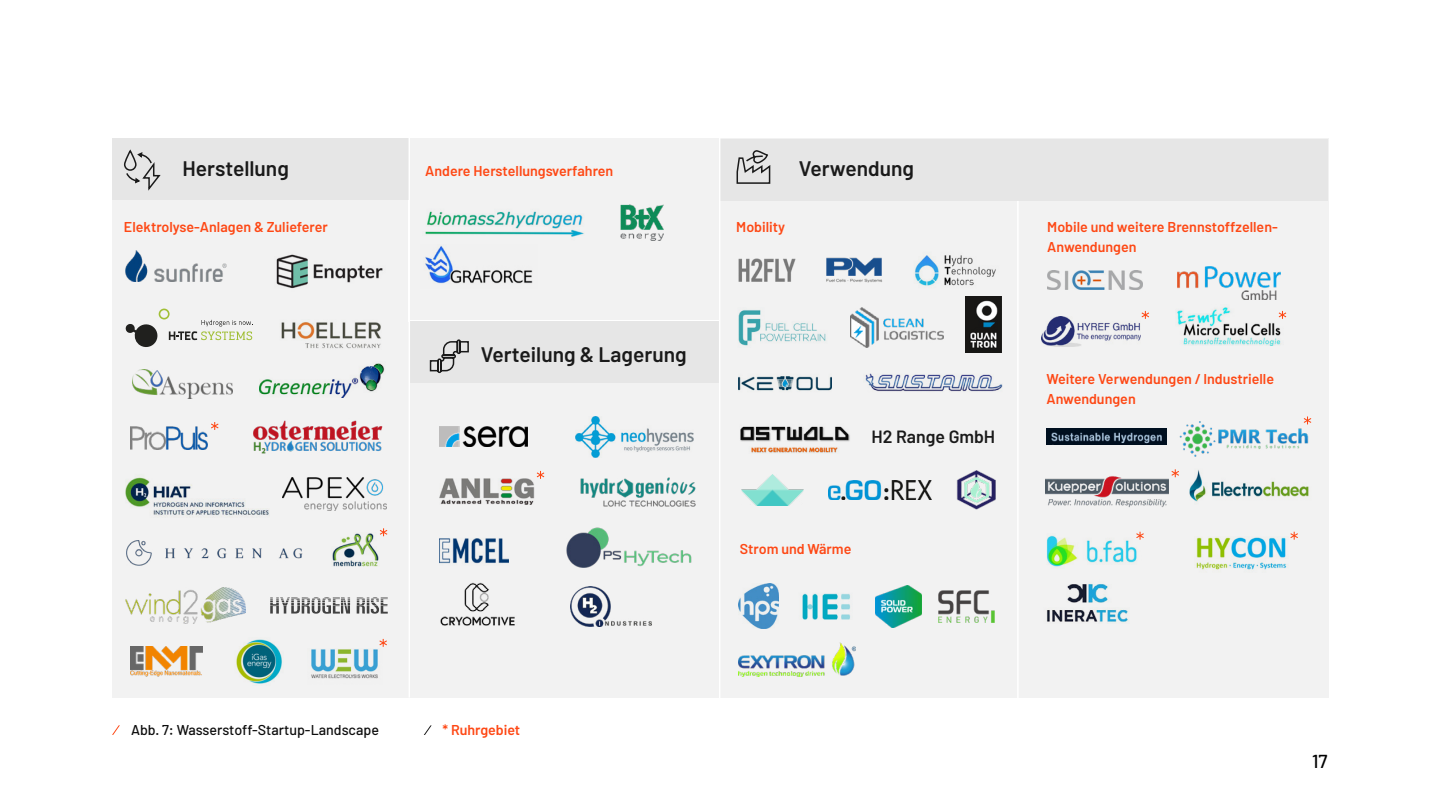
<style>
.page{position:relative;width:1440px;height:810px;background:#fff}
.page>*{position:absolute;margin:0;border:0;box-sizing:border-box;transform-origin:0 0}
.t1{font:600 21px "Barlow";color:#1a1a1a}
.t2{font:500 18.75px "Barlow";color:#000}
.t3{font:600 17.7px "Barlow";color:#1a1a1a}
.t4{font:600 14.25px/19.5px "Barlow";color:#fe4815}
.t5{font:500 14.25px "Barlow";color:#0d0d0d}
</style>
<div class="page">
<div style="left:719px;top:138px;width:610px;height:560px;background:#f2f2f2"></div>
<div style="left:408px;top:322px;width:311px;height:376px;background:#f2f2f2"></div>
<div style="left:112px;top:138px;width:296px;height:560px;background:#f2f2f2"></div>
<div style="left:112px;top:138px;width:297px;height:62px;background:#e6e6e6"></div>
<div style="left:410px;top:322px;width:310px;height:61px;background:#e6e6e6"></div>
<div style="left:720px;top:139px;width:608px;height:62px;background:#e6e6e6"></div>
<div style="left:410px;top:138px;width:309px;height:181px;background:#f2f2f2"></div>
<img style="left:425px;top:245px;width:108px;height:39px">
<img style="left:425px;top:211px;width:159px;height:26px">
<img style="left:620px;top:205px;width:44px;height:35px">
<img style="left:439px;top:427px;width:89px;height:20px">
<img style="left:575px;top:416px;width:119px;height:42px">
<img style="left:571px;top:586px;width:80px;height:40px">
<img style="left:580px;top:477px;width:115px;height:29px">
<img style="left:439px;top:479px;width:96px;height:26px">
<img style="left:440px;top:582px;width:75px;height:44px">
<img style="left:439px;top:538px;width:69px;height:26px">
<img style="left:566px;top:528px;width:125px;height:39px">
<img style="left:738px;top:583px;width:40px;height:46px">
<img style="left:802px;top:593px;width:49px;height:27px">
<img style="left:939px;top:590px;width:55px;height:32px">
<img style="left:738px;top:642px;width:117px;height:34px">
<img style="left:875px;top:585px;width:46px;height:42px">
<img style="left:1047px;top:584px;width:82px;height:39px">
<img style="left:1179px;top:418px;width:130px;height:39px">
<img style="left:1046px;top:476px;width:122px;height:32px">
<img style="left:1047px;top:429px;width:119px;height:16px">
<img style="left:1189px;top:470px;width:120px;height:32px">
<img style="left:738px;top:258px;width:57px;height:23px">
<img style="left:826px;top:257px;width:56px;height:26px">
<img style="left:738px;top:310px;width:88px;height:36px">
<img style="left:851px;top:307px;width:92px;height:40px">
<img style="left:966px;top:296px;width:36px;height:56px">
<img style="left:738px;top:376px;width:94px;height:15px">
<img style="left:740px;top:426px;width:110px;height:27px">
<img style="left:828px;top:480px;width:103px;height:19px">
<img style="left:914px;top:255px;width:82px;height:31px">
<img style="left:1047px;top:535px;width:90px;height:32px">
<img style="left:1178px;top:266px;width:102px;height:33px">
<img style="left:1196px;top:537px;width:91px;height:33px">
<img style="left:1042px;top:317px;width:99px;height:29px">
<img style="left:1047px;top:271px;width:96px;height:19px">
<svg style="left:429px;top:339px;width:40px;height:35px"></svg>
<hr style="left:1017px;top:201px;width:2px;height:528px;background:#fff">
<hr style="left:719px;top:138px;width:1px;height:560px;background:#fff">
<hr style="left:409px;top:137px;width:1px;height:561px;background:#fff">
<img style="left:741px;top:474px;width:62px;height:31px">
<img style="left:1176px;top:307px;width:107px;height:38px">
<svg style="left:112px;top:725px;width:8px;height:10px"></svg>
<img style="left:125px;top:251px;width:102px;height:31px">
<img style="left:276px;top:254px;width:107px;height:35px">
<img style="left:132px;top:369px;width:100px;height:29px">
<img style="left:281px;top:322px;width:100px;height:27px">
<svg style="left:125px;top:309px;width:128px;height:38px"></svg>
<img style="left:260px;top:363px;width:125px;height:35px">
<img style="left:332px;top:533px;width:47px;height:34px">
<img style="left:130px;top:426px;width:78px;height:23px">
<img style="left:283px;top:477px;width:104px;height:34px">
<svg style="left:270px;top:597px;width:118px;height:16px"></svg>
<img style="left:125px;top:587px;width:121px;height:36px">
<img style="left:127px;top:540px;width:176px;height:26px">
<img style="left:253px;top:420px;width:130px;height:34px">
<img style="left:130px;top:647px;width:72px;height:29px">
<img style="left:125px;top:475px;width:145px;height:41px">
<img style="left:956px;top:470px;width:40px;height:40px">
<img style="left:865px;top:373px;width:138px;height:19px">
<svg style="left:211px;top:422px;width:7px;height:8px"></svg>
<svg style="left:380px;top:528px;width:7px;height:8px"></svg>
<svg style="left:537px;top:471px;width:7px;height:8px"></svg>
<svg style="left:1136px;top:532px;width:8px;height:8px"></svg>
<svg style="left:1172px;top:469px;width:7px;height:8px"></svg>
<svg style="left:1304px;top:416px;width:7px;height:8px"></svg>
<svg style="left:1142px;top:311px;width:7px;height:8px"></svg>
<svg style="left:1279px;top:311px;width:7px;height:8px"></svg>
<svg style="left:1290px;top:532px;width:8px;height:8px"></svg>
<img style="left:311px;top:649px;width:67px;height:30px">
<svg style="left:379px;top:639px;width:8px;height:8px"></svg>
<svg style="left:424px;top:725px;width:8px;height:10px"></svg>
<img style="left:236px;top:639px;width:46px;height:45px">
<svg style="left:124px;top:149px;width:37px;height:42px"></svg>
<svg style="left:736px;top:150px;width:35px;height:34px"></svg>
<h1 class="t1" style="left:183px;top:155px;width:108px">Herstellung</h1>
<h1 class="t1" style="left:799px;top:155px;width:117px">Verwendung</h1>
<p class="t4" style="left:425px;top:161px;width:190px">Andere Herstellungsverfahren</p>
<p class="t4" style="left:124px;top:217px;width:205px">Elektrolyse-Anlagen &amp; Zulieferer</p>
<p class="t4" style="left:1047px;top:217px;width:232px">Mobile und weitere Brennstoffzellen-<br>Anwendungen</p>
<p class="t4" style="left:736px;top:217px;width:50px">Mobility</p>
<h1 class="t1" style="left:481px;top:341px;width:207px">Verteilung &amp; Lagerung</h1>
<p class="t3" style="left:871px;top:426px;width:125px">H2 Range GmbH</p>
<p class="t4" style="left:740px;top:539px;width:113px">Strom und Wärme</p>
<p class="t4" style="left:1046px;top:369px;width:229px">Weitere Verwendungen / Industrielle<br>Anwendungen</p>
<p class="t5" style="left:131px;top:722px;width:249px">Abb. 7: Wasserstoff-Startup-Landscape</p>
<p class="t4" style="left:443px;top:720px;width:79px">* Ruhrgebiet</p>
<h2 class="t2" style="left:1312px;top:750px;width:17px">17</h2>
</div>
